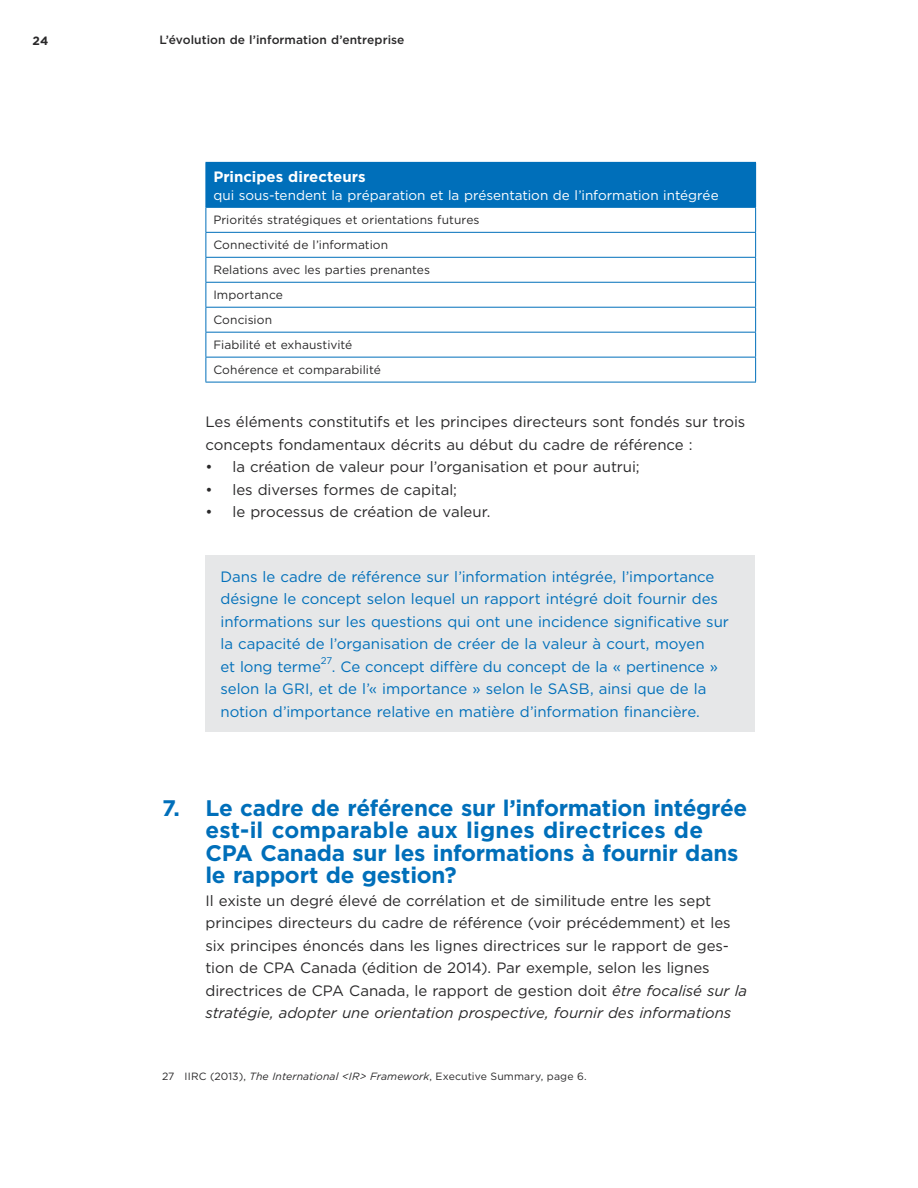
<style>
.page{position:relative;width:918px;height:1188px;background:#fff}
.page>*{position:absolute;margin:0;border:0;box-sizing:border-box;transform-origin:0 0}
.t1{font:700 22.5px/22.5px "Gotham";letter-spacing:-.01em;color:#006fba}
.t2{font:15px/22.5px "Gotham";letter-spacing:-.005em;color:#292829}
.t3{font:15px/22.5px "Gotham";letter-spacing:-.005em;color:#006fba}
.t4{font:700 15px "Gotham";color:#fff}
.t5{font:13.5px "Gotham";color:#fff}
.t6{font:12px "Gotham";letter-spacing:.005em;color:#292829}
.t7{font:500 12px "Gotham";letter-spacing:.005em;color:#292829}
.t8{font:700 12px "Gotham";color:#292829}
.t9{font:10.5px "Gotham";letter-spacing:.01em;color:#292829}
.t10{font:9.75px "Gotham";color:#006fba}
.s1{font-style:italic}
</style>
<div class="page">
<div style="left:206px;top:162px;width:550px;height:45px;background:#006fba"></div>
<hr style="left:206px;top:232px;width:550px;height:1px;background:#006fba">
<hr style="left:206px;top:257px;width:550px;height:1px;background:#006fba">
<hr style="left:206px;top:282px;width:550px;height:1px;background:#006fba">
<hr style="left:206px;top:307px;width:550px;height:1px;background:#006fba">
<hr style="left:206px;top:332px;width:550px;height:1px;background:#006fba">
<hr style="left:206px;top:357px;width:550px;height:1px;background:#006fba">
<hr style="left:206px;top:382px;width:550px;height:1px;background:#006fba">
<svg style="left:755px;top:208px;width:1px;height:174px"></svg>
<hr style="left:206px;top:207px;width:550px;height:1px;background:#006fba">
<svg style="left:206px;top:208px;width:1px;height:174px"></svg>
<div style="left:206px;top:555px;width:549px;height:177px;background:#e6e7e8"></div>
<p class="t8" style="left:33px;top:33px;width:17px">24</p>
<p class="t7" style="left:160px;top:32px;width:246px">L’évolution de l’information d’entreprise</p>
<p class="t4" style="left:213px;top:167px;width:154px">Principes directeurs</p>
<p class="t5" style="left:213px;top:186px;width:507px">qui sous-tendent la préparation et la présentation de l’information intégrée</p>
<p class="t6" style="left:213px;top:213px;width:268px">Priorités stratégiques et orientations futures</p>
<p class="t6" style="left:213px;top:238px;width:176px">Connectivité de l’information</p>
<p class="t6" style="left:213px;top:262px;width:218px">Relations avec les parties prenantes</p>
<p class="t6" style="left:213px;top:287px;width:71px">Importance</p>
<p class="t6" style="left:213px;top:312px;width:60px">Concision</p>
<p class="t6" style="left:213px;top:337px;width:140px">Fiabilité et exhaustivité</p>
<p class="t6" style="left:213px;top:362px;width:169px">Cohérence et comparabilité</p>
<p class="t2" style="left:206px;top:411px;width:541px">Les éléments constitutifs et les principes directeurs sont fondés sur trois concepts fondamentaux décrits au début du cadre de référence :</p>
<p class="t2" style="left:206px;top:456px;width:436px">• la création de valeur pour l’organisation et pour autrui;</p>
<p class="t2" style="left:206px;top:478px;width:253px">• les diverses formes de capital;</p>
<p class="t2" style="left:206px;top:501px;width:286px">• le processus de création de valeur.</p>
<p class="t3" style="left:220px;top:565px;width:510px">Dans le cadre de référence sur l’information intégrée, l’importance désigne le concept selon lequel un rapport intégré doit fournir des informations sur les questions qui ont une incidence significative sur la capacité de l’organisation de créer de la valeur à court, moyen<br>et long terme</p>
<p class="t10" style="left:321px;top:655px;width:13px">27</p>
<p class="t3" style="left:220px;top:655px;width:499px;text-indent:111px">. Ce concept diffère du concept de la « pertinence » selon la GRI, et de l’« importance » selon le SASB, ainsi que de la notion d’importance relative en matière d’information financière.</p>
<p class="t1" style="left:206px;top:797px;width:543px;text-indent:-44px">7. Le cadre de référence sur l’information intégrée est-il comparable aux lignes directrices de CPA Canada sur les informations à fournir dans le rapport de gestion?</p>
<p class="t2" style="left:206px;top:889px;width:543px">Il existe un degré élevé de corrélation et de similitude entre les sept principes directeurs du cadre de référence (voir précédemment) et les six principes énoncés dans les lignes directrices sur le rapport de ges&shy;tion de CPA Canada (édition de 2014). Par exemple, selon les lignes directrices de CPA Canada, le rapport de gestion doit <span class="s1">être focalisé sur la stratégie, adopter une orientation prospective, fournir des informations</span></p>
<p class="t9" style="left:162px;top:1070px;width:426px">27 IIRC (2013), <span class="s1">The International &lt;IR&gt; Framework</span>, Executive Summary, page 6.</p>
</div>
